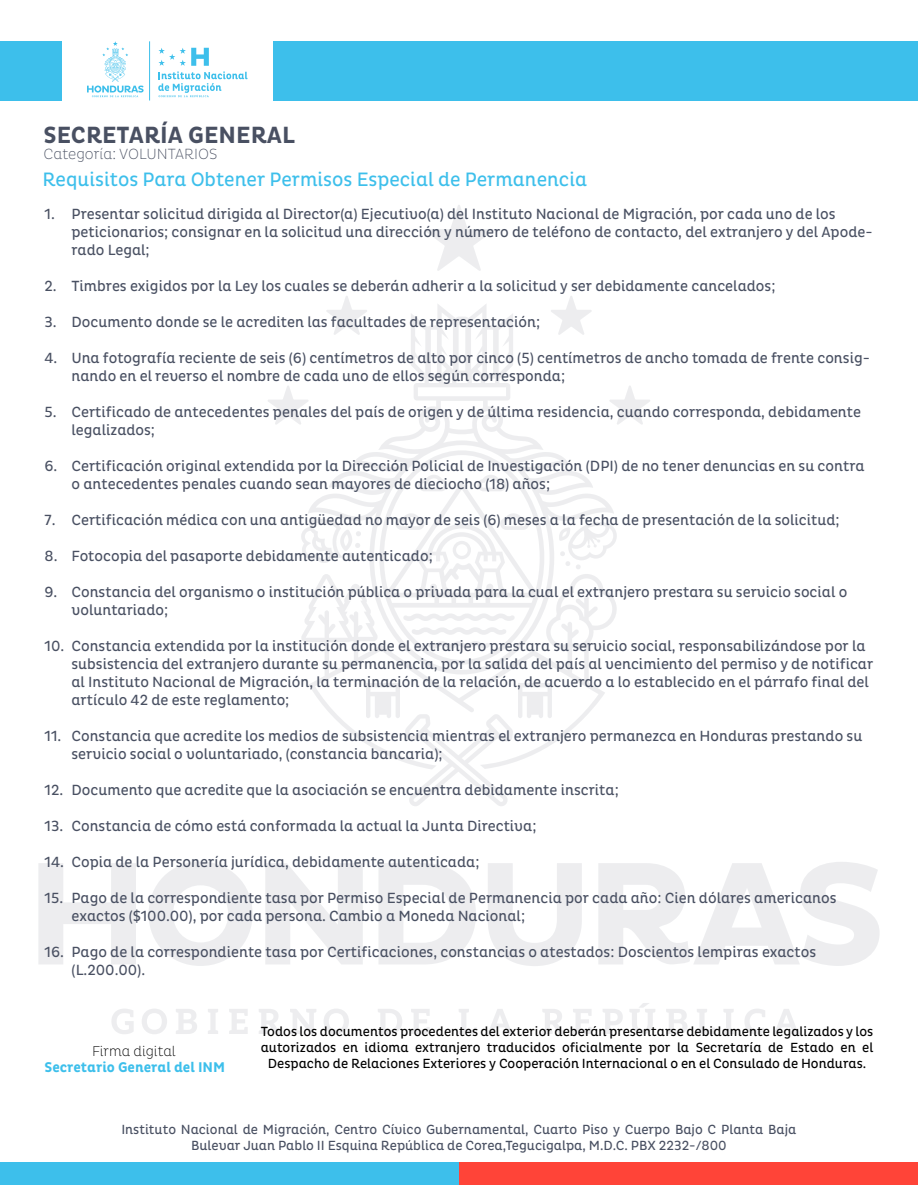
<style>
.page{position:relative;width:918px;height:1188px;background:#fff}
.page>*{position:absolute;margin:0;border:0;box-sizing:border-box;transform-origin:0 0}
.t1{font:700 23.85px "Pluto Cond";color:#495062}
.t2{font:19.8px "Pluto Cond";color:#3dbfeb}
.t3{font:15px/18px "Pluto Cond";color:#495062}
.t4{font:200 15px "Pluto Cond";color:#495062}
.t5{font:700 14.4px "Pluto Cond";color:#3dbfeb}
.t6{font:200 14.4px "Pluto Cond";color:#000}
.t7{font:13.5px/16.2px "Pluto Cond";color:#000;text-align:center}
.t8{font:13.5px/16.2px "Pluto Cond";color:#495062;text-align:center}
</style>
<div class="page">
<svg style="left:38px;top:863px;width:98px;height:101px"></svg>
<svg style="left:149px;top:862px;width:104px;height:104px"></svg>
<svg style="left:265px;top:863px;width:98px;height:101px"></svg>
<svg style="left:379px;top:863px;width:97px;height:101px"></svg>
<svg style="left:488px;top:863px;width:94px;height:103px"></svg>
<svg style="left:598px;top:862px;width:282px;height:104px"></svg>
<svg style="left:111px;top:1009px;width:23px;height:25px"></svg>
<svg style="left:142px;top:1009px;width:25px;height:25px"></svg>
<svg style="left:176px;top:1009px;width:21px;height:25px"></svg>
<svg style="left:208px;top:1009px;width:10px;height:25px"></svg>
<svg style="left:229px;top:1009px;width:19px;height:25px"></svg>
<svg style="left:259px;top:1009px;width:22px;height:25px"></svg>
<svg style="left:290px;top:1009px;width:26px;height:25px"></svg>
<svg style="left:324px;top:1009px;width:25px;height:25px"></svg>
<svg style="left:378px;top:1009px;width:24px;height:25px"></svg>
<svg style="left:411px;top:1009px;width:19px;height:25px"></svg>
<svg style="left:459px;top:1009px;width:18px;height:25px"></svg>
<svg style="left:487px;top:1009px;width:26px;height:25px"></svg>
<svg style="left:542px;top:1009px;width:23px;height:25px"></svg>
<svg style="left:573px;top:1009px;width:19px;height:25px"></svg>
<svg style="left:603px;top:1009px;width:20px;height:25px"></svg>
<svg style="left:629px;top:1003px;width:26px;height:31px"></svg>
<svg style="left:666px;top:1009px;width:21px;height:25px"></svg>
<svg style="left:697px;top:1009px;width:18px;height:25px"></svg>
<svg style="left:723px;top:1009px;width:11px;height:25px"></svg>
<svg style="left:745px;top:1009px;width:20px;height:25px"></svg>
<svg style="left:773px;top:1009px;width:27px;height:25px"></svg>
<svg style="left:424px;top:205px;width:69px;height:66px"></svg>
<svg style="left:568px;top:296px;width:6px;height:7px"></svg>
<svg style="left:614px;top:386px;width:36px;height:38px"></svg>
<svg style="left:344px;top:296px;width:6px;height:7px"></svg>
<svg style="left:268px;top:386px;width:40px;height:38px"></svg>
<svg style="left:308px;top:303px;width:306px;height:271px"></svg>
<svg style="left:558px;top:522px;width:59px;height:48px"></svg>
<svg style="left:301px;top:519px;width:60px;height:44px"></svg>
<svg style="left:379px;top:450px;width:165px;height:124px"></svg>
<svg style="left:301px;top:574px;width:316px;height:170px"></svg>
<svg style="left:366px;top:683px;width:186px;height:123px"></svg>
<div style="left:273px;top:41px;width:645px;height:59px;background:#3dbfeb"></div>
<div style="left:0;top:41px;width:62px;height:59px;background:#3dbfeb"></div>
<svg style="left:158px;top:48px;width:90px;height:49px"></svg>
<svg style="left:87px;top:41px;width:57px;height:56px"></svg>
<div style="left:0;top:1162px;width:459px;height:23px;background:#3dbfeb"></div>
<div style="left:459px;top:1162px;width:459px;height:23px;background:#ff4438"></div>
<h1 class="t1" style="left:43px;top:121px;width:253px">SECRETARÍA GENERAL</h1>
<h2 class="t2" style="left:43px;top:168px;width:546px">Requisitos Para Obtener Permisos Especial de Permanencia</h2>
<p class="t4" style="left:44px;top:145px;width:175px">Categoría: VOLUNTARIOS</p>
<p class="t3" style="left:72px;top:205px;width:803px;text-indent:-27px">1. Presentar solicitud dirigida al Director(a) Ejecutivo(a) del Instituto Nacional de Migración, por cada uno de los peticionarios; consignar en la solicitud una dirección y número de teléfono de contacto, del extranjero y del Apode&shy;rado Legal;</p>
<p class="t3" style="left:45px;top:277px;width:732px">2. Timbres exigidos por la Ley los cuales se deberán adherir a la solicitud y ser debidamente cancelados;</p>
<p class="t3" style="left:45px;top:313px;width:497px">3. Documento donde se le acrediten las facultades de representación;</p>
<p class="t3" style="left:72px;top:349px;width:800px;text-indent:-27px">4. Una fotografía reciente de seis (6) centímetros de alto por cinco (5) centímetros de ancho tomada de frente consig&shy;nando en el reverso el nombre de cada uno de ellos según corresponda;</p>
<p class="t3" style="left:72px;top:403px;width:791px;text-indent:-27px">5. Certificado de antecedentes penales del país de origen y de última residencia, cuando corresponda, debidamente legalizados;</p>
<p class="t3" style="left:72px;top:457px;width:795px;text-indent:-27px">6. Certificación original extendida por la Dirección Policial de Investigación (DPI) de no tener denuncias en su contra o antecedentes penales cuando sean mayores de dieciocho (18) años;</p>
<p class="t3" style="left:45px;top:511px;width:797px">7. Certificación médica con una antigüedad no mayor de seis (6) meses a la fecha de presentación de la solicitud;</p>
<p class="t3" style="left:45px;top:547px;width:390px">8. Fotocopia del pasaporte debidamente autenticado;</p>
<p class="t3" style="left:72px;top:583px;width:777px;text-indent:-27px">9. Constancia del organismo o institución pública o privada para la cual el extranjero prestara su servicio social o voluntariado;</p>
<p class="t3" style="left:72px;top:637px;width:803px;text-indent:-27px">10. Constancia extendida por la institución donde el extranjero prestara su servicio social, responsabilizándose por la subsistencia del extranjero durante su permanencia, por la salida del país al vencimiento del permiso y de notificar al Instituto Nacional de Migración, la terminación de la relación, de acuerdo a lo establecido en el párrafo final del artículo 42 de este reglamento;</p>
<p class="t3" style="left:72px;top:727px;width:792px;text-indent:-27px">11. Constancia que acredite los medios de subsistencia mientras el extranjero permanezca en Honduras prestando su servicio social o voluntariado, (constancia bancaria);</p>
<p class="t3" style="left:45px;top:781px;width:576px">12. Documento que acredite que la asociación se encuentra debidamente inscrita;</p>
<p class="t3" style="left:45px;top:817px;width:493px">13. Constancia de cómo está conformada la actual la Junta Directiva;</p>
<p class="t3" style="left:45px;top:853px;width:436px">14. Copia de la Personería jurídica, debidamente autenticada;</p>
<p class="t3" style="left:72px;top:889px;width:767px;text-indent:-27px">15. Pago de la correspondiente tasa por Permiso Especial de Permanencia por cada año: Cien dólares americanos exactos ($100.00), por cada persona. Cambio a Moneda Nacional;</p>
<p class="t3" style="left:72px;top:943px;width:746px;text-indent:-27px">16. Pago de la correspondiente tasa por Certificaciones, constancias o atestados: Doscientos lempiras exactos (L.200.00).</p>
<p class="t6" style="left:92px;top:1043px;width:85px">Firma digital</p>
<p class="t5" style="left:45px;top:1059px;width:182px">Secretario General del INM</p>
<p class="t7" style="left:261px;top:1023px;width:614px">Todos los documentos procedentes del exterior deberán presentarse debidamente legalizados y los autorizados en idioma extranjero traducidos oficialmente por la Secretaría de Estado en el<br>Despacho de Relaciones Exteriores y Cooperación Internacional o en el Consulado de Honduras.</p>
<p class="t8" style="left:121px;top:1121px;width:677px">Instituto Nacional de Migración, Centro Cívico Gubernamental, Cuarto Piso y Cuerpo Bajo C Planta Baja<br>Bulevar Juan Pablo II Esquina República de Corea,Tegucigalpa, M.D.C. PBX 2232-/800</p>
</div>
